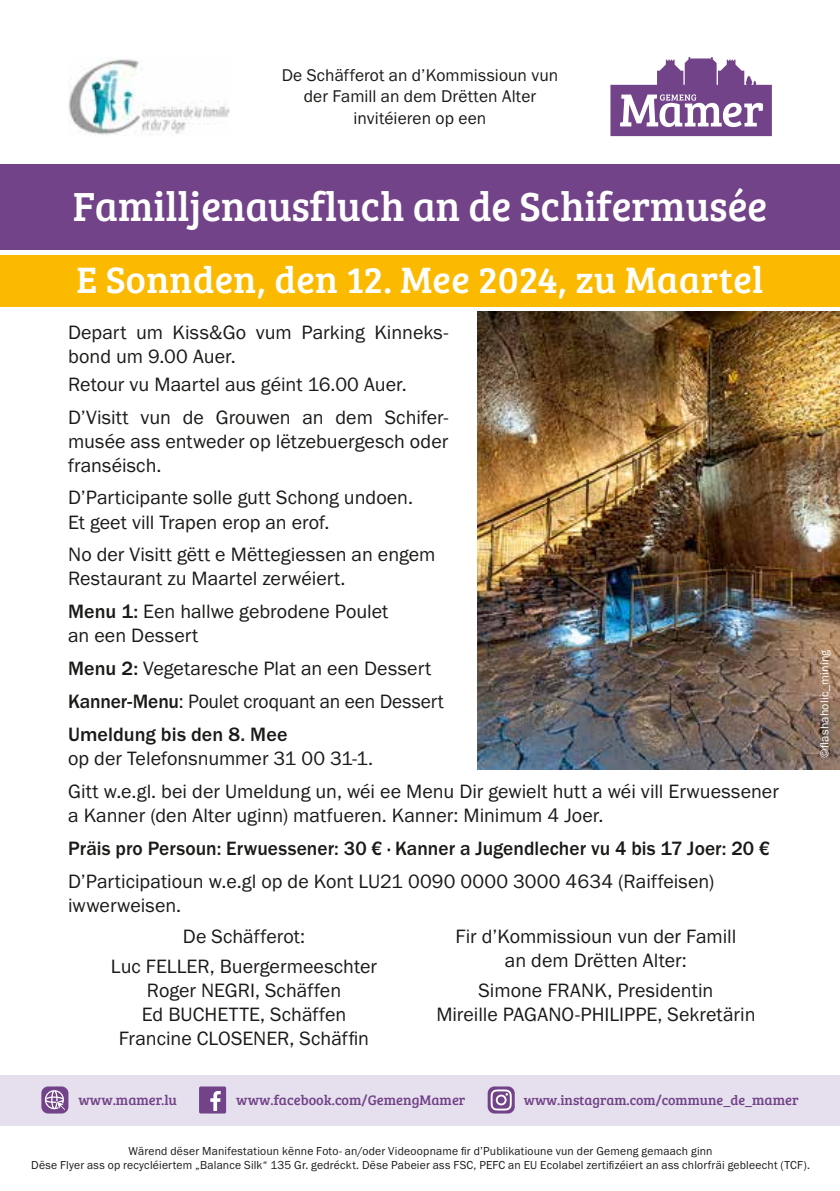
<style>
.page{position:relative;width:840px;height:1191px;background:#fff}
.page>*{position:absolute;margin:0;border:0;box-sizing:border-box;transform-origin:0 0}
.t1{font:42px "Bree Serif";color:#fff}
.t2{font:38px "Bree Serif";letter-spacing:.01em;color:#fff}
.t3{font:20px/24px "Franklin Gothic URW Boo";color:#1a1a18}
.t4{font:500 20px "Franklin Gothic URW";letter-spacing:.005em;color:#1a1a18}
.t5{font:17.6px/21.2px "Franklin Gothic URW Boo";letter-spacing:.005em;color:#1a1a18;text-align:center}
.t6{font:14.4px "Bree Serif";color:#724388}
.t7{font:14px "Bree Serif";color:#724388}
.t8{font:12px/14.4px "Franklin Gothic URW Boo";letter-spacing:.02em;color:#1a1a18;text-align:center}
.t9{font:12px "Franklin Gothic URW Boo";letter-spacing:.015em;color:#fff}
.s1{font-family:"Franklin Gothic URW";font-weight:500}
.s2{font-size:14.4px}
</style>
<div class="page">
<svg style="left:610px;top:57px;width:161px;height:79px"></svg>
<img style="left:68px;top:59px;width:161px;height:77px">
<div style="left:0;top:164px;width:839px;height:85px;background:#724388"></div>
<div style="left:0;top:255px;width:839px;height:51px;background:#fbba00"></div>
<div style="left:0;top:1074px;width:839px;height:51px;background:#e6e0ee"></div>
<div style="left:41px;top:1086px;width:27px;height:27px;background:#724388;border-radius:7px"></div>
<svg style="left:45px;top:1090px;width:20px;height:20px"></svg>
<div style="left:199px;top:1086px;width:27px;height:27px;background:#724388;border-radius:2px"></div>
<svg style="left:210px;top:1091px;width:11px;height:20px"></svg>
<svg style="left:487px;top:1086px;width:27px;height:27px"></svg>
<svg style="left:490px;top:1089px;width:21px;height:21px"></svg>
<img style="left:477px;top:312px;width:362px;height:457px">
<p class="t5" style="left:281px;top:65px;width:278px">De Schäfferot an d’Kommissioun vun der Famill an dem Drëtten Alter invitéieren op een</p>
<h1 class="t1" style="left:73px;top:176px;width:695px">Familljenausfluch an de Schifermusée</h1>
<h2 class="t2" style="left:76px;top:252px;width:688px">E Sonnden, den 12. Mee 2024, zu Maartel</h2>
<p class="t3" style="left:68px;top:320px;width:381px">Depart um Kiss&amp;Go vum Parking Kinneks&shy;bond um 9.00 Auer.</p>
<p class="t3" style="left:68px;top:367px;width:381px;line-height:32.8px">Retour vu Maartel aus géint 16.00 Auer.<br>D’Visitt vun de Grouwen an dem Schifer-</p>
<p class="t3" style="left:68px;top:428px;width:381px">musée ass entweder op lëtzebuergesch oder franséisch.</p>
<p class="t3" style="left:68px;top:485px;width:346px">D’Participante solle gutt Schong undoen.<br>Et geet vill Trapen erop an erof.</p>
<p class="t3" style="left:68px;top:542px;width:369px">No der Visitt gëtt e Mëttegiessen an engem<br>Restaurant zu Maartel zerwéiert.</p>
<p class="t3" style="left:68px;top:599px;width:321px"><span class="s1">Menu 1:</span> Een hallwe gebrodene Poulet an een Dessert</p>
<p class="t3" style="left:68px;top:652px;width:377px;line-height:32.8px"><span class="s1">Menu 2:</span> Vegetaresche Plat an een Dessert<br><span class="s1">Kanner-Menu</span>: Poulet croquant an een Dessert</p>
<p class="t4" style="left:68px;top:722px;width:221px">Umeldung bis den 8. Mee</p>
<p class="t3" style="left:68px;top:741px;width:712px;line-height:32.8px">op der Telefonsnummer 31 00 31-1.<br>Gitt w.e.gl. bei der Umeldung un, wéi ee Menu Dir gewielt hutt a wéi vill Erwuessener</p>
<p class="t3" style="left:68px;top:803px;width:536px">a Kanner (den Alter uginn) matfueren. Kanner: Minimum 4 Joer.</p>
<p class="t4" style="left:68px;top:835px;width:703px">Präis pro Persoun: Erwuessener: 30 € · Kanner a Jugendlecher vu 4 bis 17 Joer: 20 €</p>
<p class="t3" style="left:68px;top:868px;width:647px">D’Participatioun w.e.gl op de Kont LU21 0090 0000 3000 4634 (Raiffeisen) iwwerweisen.</p>
<p class="t3" style="left:111px;top:921px;width:267px;line-height:29.6px;text-align:center">De Schäfferot:<br>Luc FELLER, Buergermeeschter</p>
<p class="t3" style="left:119px;top:978px;width:251px;text-align:center">Roger NEGRI, Schäffen<br>Ed BUCHETTE, Schäffen<br>Francine CLOSENER, Schäffin</p>
<p class="t3" style="left:455px;top:924px;width:282px;text-align:center">Fir d’Kommissioun vun der Famill an dem Drëtten Alter:</p>
<p class="t3" style="left:436px;top:978px;width:320px;text-align:center">Simone FRANK, Presidentin<br>Mireille PAGANO-PHILIPPE, Sekretärin</p>
<p class="t9" style="left:816px;top:757px;width:109px;rotate:-90deg">©flashaholic_mining</p>
<p class="t6" style="left:79px;top:1089px;width:100px">www.mamer.lu</p>
<p class="t6" style="left:236px;top:1089px;width:231px">www.facebook.com/GemengMamer</p>
<p class="t7" style="left:523px;top:1089px;width:276px">www.instagram.com/commune_de_<span class="s2">mamer</span></p>
<p class="t8" style="left:31px;top:1143px;width:779px">Wärend dëser Manifestatioun kënne Foto- an/oder Videoopname fir d’Publikatioune vun der Gemeng gemaach ginn<br>Dëse Flyer ass op recycléiertem „Balance Silk“ 135 Gr. gedréckt. Dëse Pabeier ass FSC, PEFC an EU Ecolabel zertifizéiert an ass chlorfräi gebleecht (TCF).</p>
</div>
